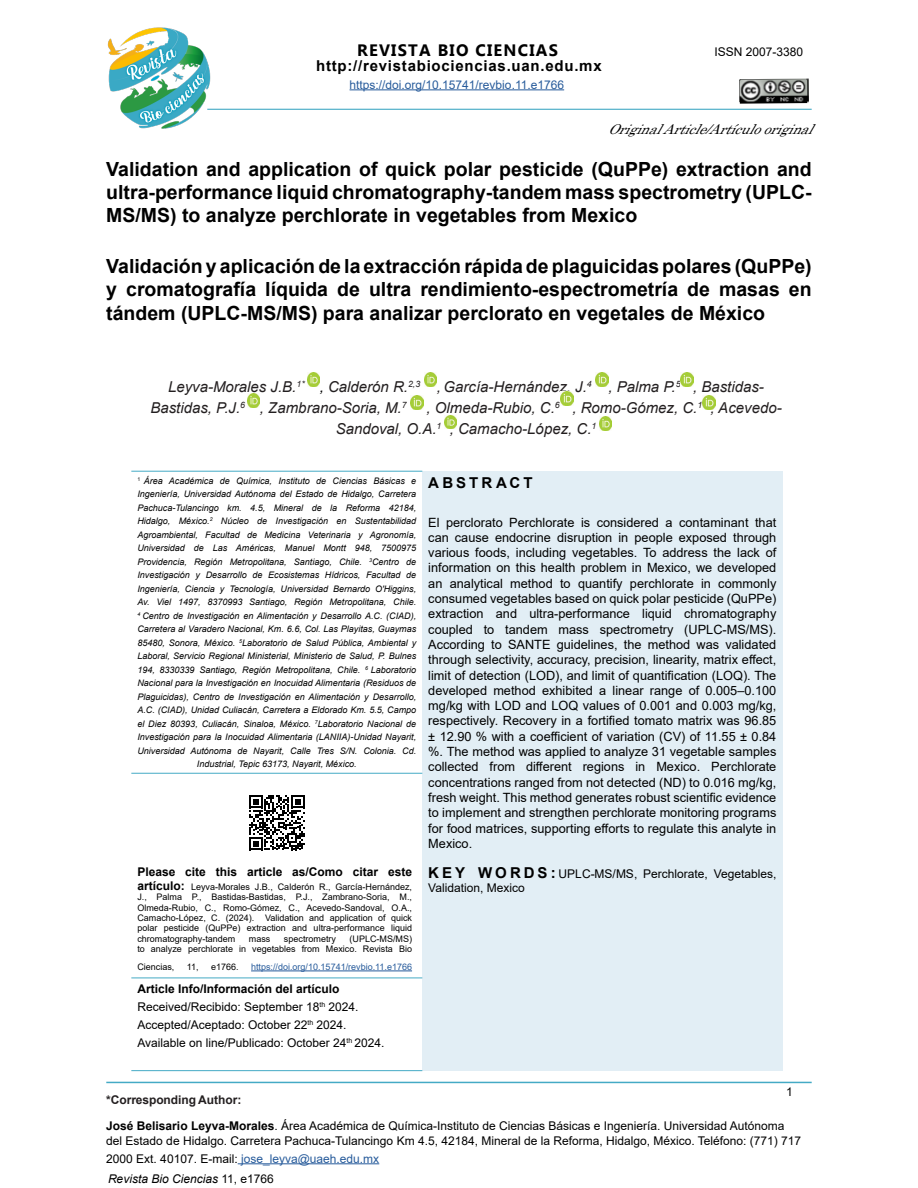
<style>
.page{position:relative;width:918px;height:1188px;background:#fff}
.page>*{position:absolute;margin:0;border:0;box-sizing:border-box;transform-origin:0 0}
.t1{font:700 19.5px/23.4px "Arial";color:#000;text-align:justify}
.t2{font:700 16.5px "Microsoft Tai Le";letter-spacing:.075em;color:#000}
.t3{font:italic 15px/21px "Arial";color:#231f20}
.t4{font:700 15px "Arial";letter-spacing:.05em;color:#000}
.t5{font:700 15px "Arial";letter-spacing:.205em;color:#000}
.t6{font:italic 13.5px "Century";color:#000}
.t7{font:12.75px/15.3px "Arial";color:#000;text-align:justify}
.t8{font:12px/18px "Arial";color:#000}
.t9{font:12px "Arial";color:#275b9b}
.t10{font:700 12px "Arial";color:#000}
.t11{font:italic 12px "Arial";color:#000}
.t12{font:700 12px "Arial";letter-spacing:-.005em;color:#231f20}
.t13{font:italic 9px/13.5px "Arial";color:#000;text-align:center}
.t14{font:9px/10.4px "Arial";color:#000;text-align:justify}
.t15{font:9px "Arial";color:#275b9b}
.s1{color:#000}
.s2{font-weight:700;font-size:15px}
.s3{font-weight:700;font-size:12px}
.s4{font-weight:700}
.s5{font-style:normal}
</style>
<div class="page">
<hr style="left:238px;top:1163px;width:141px;height:1px;background:#275b9b">
<img style="left:307px;top:373px;width:13px;height:14px">
<img style="left:424px;top:373px;width:13px;height:14px">
<img style="left:596px;top:373px;width:12px;height:14px">
<img style="left:681px;top:373px;width:12px;height:14px">
<img style="left:247px;top:394px;width:13px;height:14px">
<img style="left:411px;top:395px;width:12px;height:14px">
<div style="left:422px;top:471px;width:360px;height:600px;background:#e2eef5"></div>
<hr style="left:131px;top:471px;width:291px;height:1px;background:#44aac5">
<hr style="left:131px;top:1070px;width:291px;height:1px;background:#44aac5">
<hr style="left:131px;top:773px;width:291px;height:1px;background:#44aac5">
<hr style="left:131px;top:978px;width:291px;height:1px;background:#44aac5">
<hr style="left:251px;top:971px;width:161px;height:1px;background:#275b9b">
<svg style="left:249px;top:795px;width:55px;height:55px"></svg>
<hr style="left:106px;top:1082px;width:706px;height:1px;background:#44aac5">
<hr style="left:207px;top:109px;width:605px;height:1px;background:#44aac5">
<hr style="left:350px;top:89px;width:214px;height:1px;background:#275b9b">
<img style="left:739px;top:79px;width:70px;height:25px">
<img style="left:107px;top:27px;width:108px;height:102px">
<svg style="left:561px;top:392px;width:12px;height:13px"></svg>
<img style="left:703px;top:396px;width:13px;height:14px">
<img style="left:444px;top:415px;width:13px;height:14px">
<img style="left:599px;top:417px;width:13px;height:14px">
<h2 class="t2" style="left:357px;top:41px;width:202px">REVISTA BIO CIENCIAS</h2>
<h3 class="t8" style="left:715px;top:43px;width:90px">ISSN 2007-3380</h3>
<h3 class="t4" style="left:316px;top:55px;width:287px">http://revistabiociencias.uan.edu.mx</h3>
<h3 class="t9" style="left:350px;top:76px;width:216px">https://doi.org/10.15741/revbio.11.e1766</h3>
<h3 class="t6" style="left:608px;top:118px;width:217px">OriginalArticle/Artículooriginal</h3>
<h1 class="t1" style="left:106px;top:157px;width:707px">Validation and application of quick polar pesticide (QuPPe) extraction and ultra-performance liquid chromatography-tandem mass spectrometry (UPLC-MS/MS) to analyze perchlorate in vegetables from Mexico</h1>
<h1 class="t1" style="left:106px;top:255px;width:707px">Validación y aplicación de la extracción rápida de plaguicidas polares (QuPPe) y cromatografía líquida de ultra rendimiento-espectrometría de masas en tándem (UPLC-MS/MS) para analizar perclorato en vegetales de México</h1>
<h3 class="t3" style="left:150px;top:376px;width:615px;text-indent:18px">Leyva-Morales J.B.<sup>1*</sup> <span class="s1">,</span> Calderón R.<sup>2,3</sup> , García-Hernández, J.<sup>4</sup> , Palma P.<sup>5</sup> , Bastidas-<br>Bastidas, P.J.<sup>6</sup> , Zambrano-Soria, M.<sup>7</sup></h3>
<h3 class="t3" style="left:336px;top:397px;width:447px;text-indent:91px">, Olmeda-Rubio, C.<sup>6</sup> , Romo-Gómez, C.<sup>1</sup> , Acevedo-<br>Sandoval, O.A.<sup>1</sup> , Camacho-López, C.<sup>1</sup></h3>
<p class="t13" style="left:137px;top:474px;width:280px"><sup>1</sup> Área Académica de Química, Instituto de Ciencias Básicas e Ingeniería, Universidad Autónoma del Estado de Hidalgo, Carretera Pachuca-Tulancingo km. 4.5, Mineral de la Reforma 42184, Hidalgo, México.<sup>2</sup> Núcleo de Investigación en Sustentabilidad Agroambiental, Facultad de Medicina Veterinaria y Agronomía, Universidad de Las Américas, Manuel Montt 948, 7500975<br>Providencia, Región Metropolitana, Santiago, Chile. <sup>3</sup>Centro de Investigación y Desarrollo de Ecosistemas Hídricos, Facultad de Ingeniería, Ciencia y Tecnología, Universidad Bernardo O′Higgins, Av. Viel 1497, 8370993 Santiago, Región Metropolitana, Chile.<br><sup>4</sup> Centro de Investigación en Alimentación y Desarrollo A.C. (CIAD), Carretera al Varadero Nacional, Km. 6.6, Col. Las Playitas, Guaymas 85480, Sonora, México. <sup>5</sup>Laboratorio de Salud Pública, Ambiental y Laboral, Servicio Regional Ministerial, Ministerio de Salud, P. Bulnes 194, 8330339 Santiago, Región Metropolitana, Chile. <sup>6</sup> Laboratorio Nacional para la Investigación en Inocuidad Alimentaria (Residuos de Plaguicidas), Centro de Investigación en Alimentación y Desarrollo, A.C. (CIAD), Unidad Culiacán, Carretera a Eldorado Km. 5.5, Campo el Diez 80393, Culiacán, Sinaloa, México. <sup>7</sup>Laboratorio Nacional de Investigación para la Inocuidad Alimentaria (LANIIA)-Unidad Nayarit, Universidad Autónoma de Nayarit, Calle Tres S/N. Colonia. Cd.<br>Industrial, Tepic 63173, Nayarit, México.</p>
<h3 class="t5" style="left:428px;top:472px;width:106px">ABSTRACT</h3>
<p class="t7" style="left:428px;top:514px;width:350px">El perclorato Perchlorate is considered a contaminant that can cause endocrine disruption in people exposed through various foods, including vegetables. To address the lack of information on this health problem in Mexico, we developed an analytical method to quantify perchlorate in commonly consumed vegetables based on quick polar pesticide (QuPPe) extraction and ultra-performance liquid chromatography coupled to tandem mass spectrometry (UPLC-MS/MS).<br>According to SANTE guidelines, the method was validated through selectivity, accuracy, precision, linearity, matrix effect, limit of detection (LOD), and limit of quantification (LOQ). The developed method exhibited a linear range of 0.005–0.100 mg/kg with LOD and LOQ values of 0.001 and 0.003 mg/kg, respectively. Recovery in a fortified tomato matrix was 96.85 ± 12.90 % with a coefficient of variation (CV) of 11.55 ± 0.84 %. The method was applied to analyze 31 vegetable samples collected from different regions in Mexico. Perchlorate concentrations ranged from not detected (ND) to 0.016 mg/kg, fresh weight. This method generates robust scientific evidence to implement and strengthen perchlorate monitoring programs for food matrices, supporting efforts to regulate this analyte in Mexico.</p>
<h3 class="t8" style="left:428px;top:866px;width:350px;line-height:14.4px"><span class="s2">K E Y W O R D S :</span> UPLC-MS/MS, Perchlorate, Vegetables,<br>Validation, Mexico</h3>
<h3 class="t10" style="left:137px;top:863px;width:276px">Please cite this article as/Como citar este</h3>
<p class="t14" style="left:137px;top:881px;width:276px"><span class="s3">artículo:</span> Leyva-Morales J.B., Calderón R., García-Hernández, J., Palma P., Bastidas-Bastidas, P.J., Zambrano-Soria, M., Olmeda-Rubio, C., Romo-Gómez, C., Acevedo-Sandoval, O.A., Camacho-López, C. (2024). Validation and application of quick polar pesticide (QuPPe) extraction and ultra-performance liquid chromatography-tandem</p>
<p class="t14" style="left:137px;top:933px;width:276px;text-align:right">(UPLC-MS/MS)<br>to analyze perchlorate in vegetables from Mexico. Revista Bio</p>
<p class="t14" style="left:137px;top:962px;width:39px">Ciencias,</p>
<p class="t14" style="left:187px;top:962px;width:13px">11,</p>
<p class="t14" style="left:211px;top:962px;width:29px">e1766.</p>
<p class="t15" style="left:251px;top:961px;width:162px">https://doi.org/10.15741/revbio.11.e1766</p>
<h3 class="t8" style="left:137px;top:979px;width:249px"><span class="s4">Article Info/Información del artículo </span>Received/Recibido: September 18<sup>th</sup> 2024.<br>Accepted/Aceptado: October 22<sup>th</sup> 2024.<br>Available on line/Publicado: October 24<sup>th</sup> 2024.</h3>
<p class="t14" style="left:249px;top:933px;width:23px">mass</p>
<p class="t14" style="left:284px;top:933px;width:54px">spectrometry</p>
<h3 class="t8" style="left:786px;top:1083px;width:8px">1</h3>
<h3 class="t12" style="left:106px;top:1091px;width:137px">*Corresponding Author:</h3>
<p class="t8" style="left:106px;top:1119px;width:697px;line-height:14.4px"><span class="s4">José Belisario Leyva-Morales</span>. Área Académica de Química-Instituto de Ciencias Básicas e Ingeniería. Universidad Autónoma del Estado de Hidalgo. Carretera Pachuca-Tulancingo Km 4.5, 42184, Mineral de la Reforma, Hidalgo, México. Teléfono: (771) 717</p>
<h3 class="t9" style="left:106px;top:1150px;width:274px"><span class="s1">2000 Ext. 40107. E-mail:</span> jose_leyva@uaeh.edu.mx</h3>
<h3 class="t11" style="left:108px;top:1171px;width:167px">Revista Bio Ciencias <span class="s5">11, e1766</span></h3>
</div>
